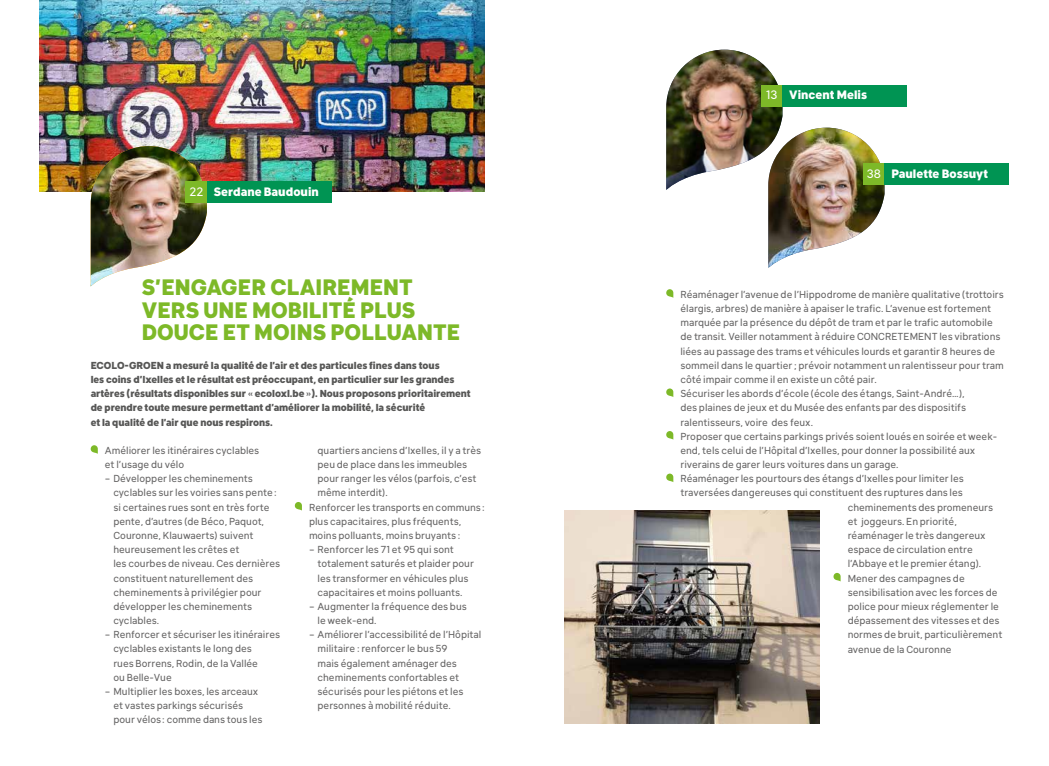
<style>
.page{position:relative;width:1049px;height:766px;background:#fff}
.page>*{position:absolute;margin:0;border:0;box-sizing:border-box;transform-origin:0 0}
.t1{font:800 22px/22.7px "Klima";letter-spacing:.005em;color:#7db928}
.t2{font:800 12px "Klima";letter-spacing:.005em;color:#fff}
.t3{font:12px "Klima";color:#fff}
.t4{font:10px/14.2px "Klima";color:#646363}
.t5{font:800 10px/14.2px "Klima";color:#575756}
.s1{font-weight:400}
</style>
<div class="page">
<svg style="left:91px;top:445px;width:7px;height:9px"></svg>
<svg style="left:295px;top:502px;width:7px;height:8px"></svg>
<img style="left:40px;top:0;width:445px;height:191px">
<img style="left:91px;top:146px;width:116px;height:140px">
<div style="left:186px;top:181px;width:21px;height:22px;background:#7db928"></div>
<div style="left:207px;top:181px;width:125px;height:22px;background:#009453"></div>
<img style="left:666px;top:50px;width:218px;height:140px">
<img style="left:768px;top:128px;width:116px;height:140px">
<div style="left:761px;top:85px;width:21px;height:21px;background:#7db928"></div>
<div style="left:863px;top:163px;width:21px;height:21px;background:#7db928"></div>
<div style="left:782px;top:85px;width:125px;height:21px;background:#009453"></div>
<div style="left:884px;top:163px;width:125px;height:21px;background:#009453"></div>
<svg style="left:666px;top:289px;width:7px;height:9px"></svg>
<svg style="left:666px;top:388px;width:7px;height:9px"></svg>
<svg style="left:666px;top:431px;width:7px;height:8px"></svg>
<svg style="left:666px;top:473px;width:7px;height:9px"></svg>
<svg style="left:833px;top:572px;width:7px;height:9px"></svg>
<img style="left:564px;top:510px;width:255px;height:213px">
<p class="t2" style="left:189px;top:181px;width:131px"><span class="s1">22</span> Serdane Baudouin</p>
<h1 class="t1" style="left:142px;top:273px;width:320px">S’ENGAGER CLAIREMENT<br>VERS UNE MOBILITÉ PLUS<br>DOUCE ET MOINS POLLUANTE</h1>
<p class="t5" style="left:91px;top:357px;width:382px">ECOLO-GROEN a mesuré la qualité de l’air et des particules fines dans tous<br>les coins d’Ixelles et le résultat est préoccupant, en particulier sur les grandes artères (résultats disponibles sur <span class="s1">«</span>ecoloxl.be<span class="s1">»</span>). Nous proposons prioritairement de prendre toute mesure permettant d’améliorer la mobilité, la sécurité<br>et la qualité de l’air que nous respirons.</p>
<p class="t4" style="left:105px;top:442px;width:156px">Améliorer les itinéraires cyclables et l’usage du vélo</p>
<p class="t4" style="left:113px;top:470px;width:168px;text-indent:-8px">– Développer les cheminements cyclables sur les voiries sans pente: si certaines rues sont en très forte pente, d’autres (de Béco, Paquot,<br>Couronne, Klauwaerts) suivent heureusement les crêtes et<br>les courbes de niveau. Ces dernières constituent naturellement des cheminements à privilégier pour développer les cheminements cyclables.</p>
<p class="t4" style="left:113px;top:626px;width:168px;text-indent:-8px">– Renforcer et sécuriser les itinéraires cyclables existants le long des<br>rues Borrens, Rodin, de la Vallée<br>ou Belle-Vue</p>
<p class="t4" style="left:113px;top:683px;width:151px;text-indent:-8px">– Multiplier les boxes, les arceaux et vastes parkings sécurisés pour vélos: comme dans tous les</p>
<p class="t4" style="left:317px;top:442px;width:165px">quartiers anciens d’Ixelles, il y a très</p>
<p class="t4" style="left:317px;top:456px;width:151px">peu de place dans les immeubles</p>
<p class="t4" style="left:317px;top:470px;width:160px">pour ranger les vélos (parfois, c’est</p>
<p class="t4" style="left:317px;top:484px;width:72px">même interdit).</p>
<p class="t4" style="left:309px;top:499px;width:177px">Renforcer les transports en communs:</p>
<p class="t4" style="left:309px;top:513px;width:154px">plus capacitaires, plus fréquents,</p>
<p class="t4" style="left:309px;top:527px;width:153px">moins polluants, moins bruyants :</p>
<p class="t4" style="left:317px;top:541px;width:158px;text-indent:-8px">– Renforcer les 71 et 95 qui sont totalement saturés et plaider pour les transformer en véhicules plus capacitaires et moins polluants.</p>
<p class="t4" style="left:317px;top:598px;width:151px;text-indent:-8px">– Augmenter la fréquence des bus le week-end.</p>
<p class="t4" style="left:317px;top:626px;width:165px;text-indent:-8px">– Améliorer l’accessibilité de l’Hôpital militaire : renforcer le bus 59<br>mais également aménager des cheminements confortables et sécurisés pour les piétons et les personnes à mobilité réduite.</p>
<p class="t3" style="left:766px;top:85px;width:13px">13</p>
<p class="t2" style="left:789px;top:84px;width:79px">Vincent Melis</p>
<p class="t3" style="left:867px;top:164px;width:16px">38</p>
<p class="t2" style="left:891px;top:162px;width:98px">Paulette Bossuyt</p>
<p class="t4" style="left:680px;top:286px;width:325px">Réaménager l’avenue de l’Hippodrome de manière qualitative (trottoirs</p>
<p class="t4" style="left:680px;top:300px;width:312px">élargis, arbres) de manière à apaiser le trafic. L’avenue est fortement</p>
<p class="t4" style="left:680px;top:314px;width:314px">marquée par la présence du dépôt de tram et par le trafic automobile</p>
<p class="t4" style="left:680px;top:328px;width:322px">de transit. Veiller notamment à réduire CONCRETEMENT les vibrations</p>
<p class="t4" style="left:680px;top:343px;width:316px">liées au passage des trams et véhicules lourds et garantir 8 heures de</p>
<p class="t4" style="left:680px;top:357px;width:325px">sommeil dans le quartier ; prévoir notamment un ralentisseur pour tram</p>
<p class="t4" style="left:680px;top:371px;width:198px">côté impair comme il en existe un côté pair.</p>
<p class="t4" style="left:680px;top:385px;width:286px">Sécuriser les abords d’école (école des étangs, Saint-André…),</p>
<p class="t4" style="left:680px;top:399px;width:287px">des plaines de jeux et du Musée des enfants par des dispositifs</p>
<p class="t4" style="left:680px;top:413px;width:134px">ralentisseurs, voire des feux.</p>
<p class="t4" style="left:680px;top:428px;width:318px">Proposer que certains parkings privés soient loués en soirée et week-</p>
<p class="t4" style="left:680px;top:442px;width:296px">end, tels celui de l’Hôpital d’Ixelles, pour donner la possibilité aux</p>
<p class="t4" style="left:680px;top:456px;width:220px">riverains de garer leurs voitures dans un garage.</p>
<p class="t4" style="left:680px;top:470px;width:285px">Réaménager les pourtours des étangs d’Ixelles pour limiter les</p>
<p class="t4" style="left:680px;top:484px;width:284px">traversées dangereuses qui constituent des ruptures dans les</p>
<p class="t4" style="left:848px;top:499px;width:147px">cheminements des promeneurs</p>
<p class="t4" style="left:848px;top:513px;width:111px">et joggeurs. En priorité,</p>
<p class="t4" style="left:848px;top:527px;width:140px">réaménager le très dangereux</p>
<p class="t4" style="left:848px;top:541px;width:127px">espace de circulation entre</p>
<p class="t4" style="left:848px;top:555px;width:135px">l’Abbaye et le premier étang).</p>
<p class="t4" style="left:848px;top:569px;width:119px">Mener des campagnes de</p>
<p class="t4" style="left:848px;top:584px;width:151px">sensibilisation avec les forces de</p>
<p class="t4" style="left:848px;top:598px;width:153px">police pour mieux réglementer le</p>
<p class="t4" style="left:848px;top:612px;width:153px">dépassement des vitesses et des</p>
<p class="t4" style="left:848px;top:626px;width:156px">normes de bruit, particulièrement</p>
<p class="t4" style="left:848px;top:640px;width:105px">avenue de la Couronne</p>
</div>
